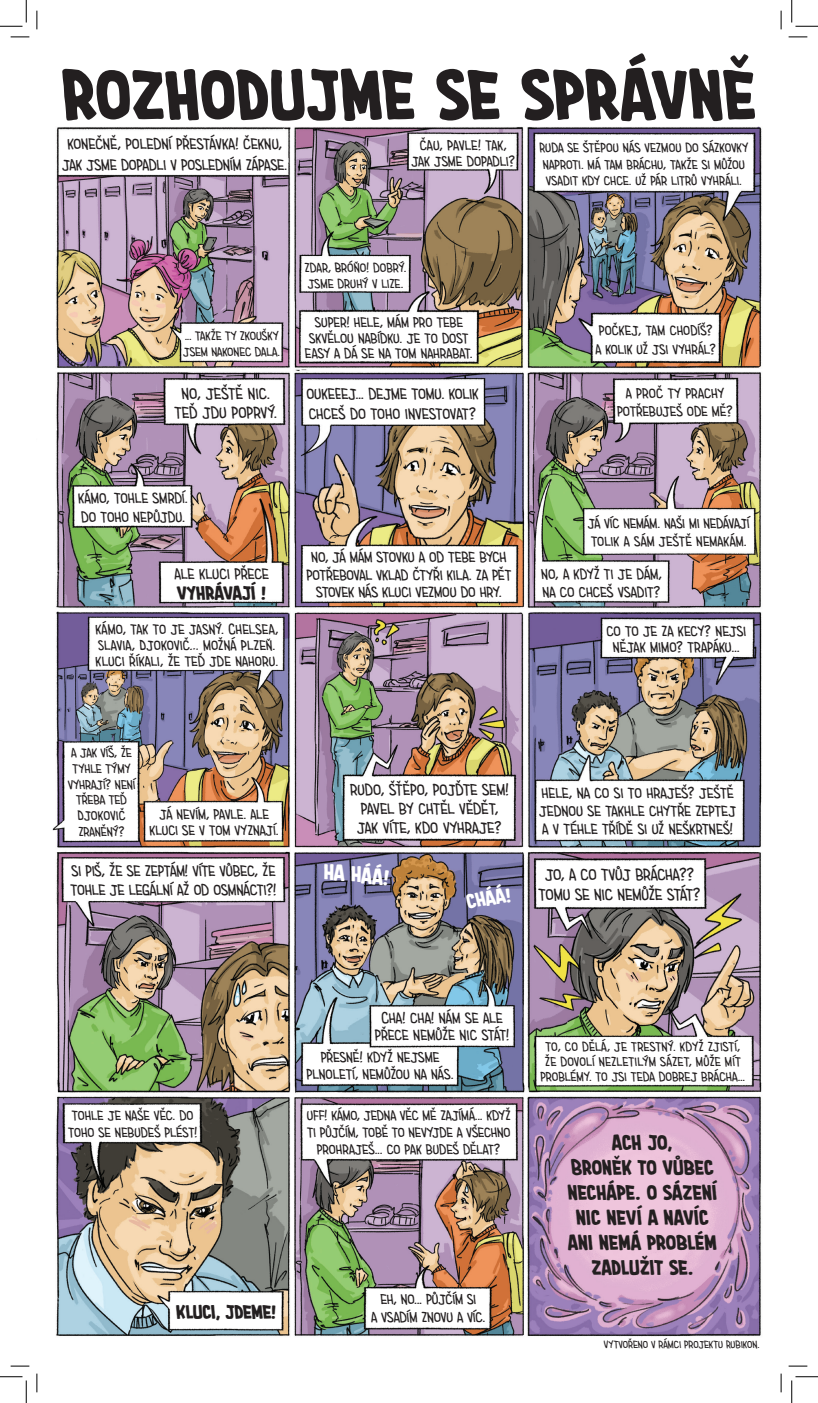
<style>
.page{position:relative;width:818px;height:1403px;background:#fff}
.page>*{position:absolute;margin:0;border:0;box-sizing:border-box;transform-origin:0 0}
.t1{font:700 60px "Imaginary Friend BB";letter-spacing:.01em;color:#231f20}
.t2{font:700 18.62px "Imaginary Friend BB";color:#fff}
.t3{font:700 17.88px/25px "Imaginary Friend BB";color:#231f20;text-align:center}
.t4{font:17.38px/20.6px "Imaginary Friend BB";letter-spacing:-.015em;color:#231f20;text-align:center}
.t5{font:17.25px/19.1px "Imaginary Friend BB";color:#231f20;text-align:center}
.t6{font:700 17.25px "Imaginary Friend BB";color:#fff}
.t7{font:16.88px/18.9px "Imaginary Friend BB";color:#231f20;text-align:center}
.t8{font:16.62px/20px "Imaginary Friend BB";color:#231f20}
.t9{font:16.38px/19px "Imaginary Friend BB";letter-spacing:-.01em;color:#231f20}
.t10{font:700 16.38px "Imaginary Friend BB";letter-spacing:-.015em;color:#231f20}
.t11{font:16.25px "Imaginary Friend BB";color:#231f20}
.t12{font:700 16.25px "Imaginary Friend BB";color:#231f20}
.t13{font:15.88px/18px "Imaginary Friend BB";color:#231f20;text-align:center}
.t14{font:15.75px/17.6px "Imaginary Friend BB";letter-spacing:-.005em;color:#231f20}
.t15{font:15.62px/17.9px "Imaginary Friend BB";letter-spacing:.005em;color:#231f20}
.t16{font:15.5px/16.8px "Imaginary Friend BB";letter-spacing:.005em;color:#231f20;text-align:center}
.t17{font:15.25px/16.6px "Imaginary Friend BB";letter-spacing:-.005em;color:#231f20;text-align:center}
.t18{font:15px/16.2px "Imaginary Friend BB";letter-spacing:.005em;color:#231f20;text-align:center}
.t19{font:14.88px/18.4px "Imaginary Friend BB";color:#231f20}
.t20{font:14.75px/17.1px "Imaginary Friend BB";letter-spacing:-.005em;color:#231f20}
.t21{font:14.5px/16.8px "Imaginary Friend BB";letter-spacing:.005em;color:#231f20}
.t22{font:14.25px "Imaginary Friend BB";letter-spacing:.01em;color:#231f20}
.t23{font:13.88px/16.4px "Imaginary Friend BB";letter-spacing:.005em;color:#231f20}
.t24{font:13.75px/15.6px "Imaginary Friend BB";color:#231f20}
.t25{font:13.38px/16px "Imaginary Friend BB";color:#231f20}
.t26{font:11.25px "Imaginary Friend BB";letter-spacing:.005em;color:#231f20}
</style>
<div class="page">
<img style="left:52px;top:126px;width:710px;height:1211px">
<svg style="left:11px;top:36px;width:18px;height:2px"></svg>
<svg style="left:788px;top:36px;width:19px;height:2px"></svg>
<svg style="left:11px;top:1365px;width:18px;height:1px"></svg>
<svg style="left:788px;top:1365px;width:19px;height:1px"></svg>
<svg style="left:36px;top:11px;width:2px;height:18px"></svg>
<svg style="left:36px;top:1373px;width:2px;height:19px"></svg>
<svg style="left:780px;top:11px;width:2px;height:18px"></svg>
<svg style="left:780px;top:1373px;width:2px;height:19px"></svg>
<svg style="left:0;top:0;width:27px;height:27px"></svg>
<svg style="left:0;top:1376px;width:27px;height:26px"></svg>
<svg style="left:791px;top:0;width:27px;height:27px"></svg>
<svg style="left:791px;top:1376px;width:27px;height:26px"></svg>
<h1 class="t1" style="left:62px;top:49px;width:695px">rozhodujme se správně</h1>
<p class="t9" style="left:62px;top:134px;width:227px;line-height:20.2px;text-align:center">KONEČNĚ, POLEDNÍ PŘESTÁVKA! ČEKNU,<br>JAK JSME DOPADLI V POSLEDNÍM ZÁPASE.</p>
<p class="t18" style="left:411px;top:137px;width:105px">ČAU, PAVLE! TAK,<br>JAK JSME DOPADLI?</p>
<p class="t23" style="left:540px;top:140px;width:210px">RUDA SE ŠTĚPOU NÁS VEZMOU DO SÁZKOVKY<br>NAPROTI. MÁ TAM BRÁCHU, TAKŽE SI MŮŽOU<br>VSADIT KDY CHCE. UŽ PÁR LITRŮ VYHRÁLI.</p>
<p class="t24" style="left:305px;top:259px;width:103px;line-height:16.1px">ZDAR, BRÓŇO! DOBRÝ.<br>JSME DRUHÝ V LIZE.</p>
<p class="t25" style="left:183px;top:327px;width:98px">... TAKŽE TY ZKOUŠKY<br>JSEM NAKONEC DALA.</p>
<p class="t18" style="left:305px;top:314px;width:169px;line-height:15.8px">SUPER! HELE, MÁM PRO TEBE<br>SKVĚLOU NABÍDKU. JE TO DOST<br>EASY A DÁ SE NA TOM NAHRABAT.</p>
<p class="t20" style="left:595px;top:321px;width:122px;line-height:18.8px">POČKEJ, TAM CHODÍŠ?<br>A KOLIK UŽ JSI VYHRÁL?</p>
<p class="t5" style="left:174px;top:383px;width:104px">NO, JEŠTĚ NIC.<br>TEĎ JDU POPRVÝ.</p>
<p class="t8" style="left:306px;top:383px;width:174px">OUKEEEJ... DEJME TOMU. KOLIK<br>CHCEŠ DO TOHO INVESTOVAT?</p>
<p class="t18" style="left:617px;top:384px;width:117px;line-height:18.4px">A PROČ TY PRACHY<br>POTŘEBUJEŠ ODE MĚ?</p>
<p class="t14" style="left:78px;top:489px;width:111px;line-height:18.4px">KÁMO, TOHLE SMRDÍ.<br>DO TOHO NEPŮJDU.</p>
<p class="t11" style="left:174px;top:563px;width:96px">ALE KLUCI PŘECE</p>
<p class="t12" style="left:177px;top:580px;width:90px">vyhrávají !</p>
<p class="t14" style="left:306px;top:548px;width:206px;text-align:center">NO, JÁ MÁM STOVKU A OD TEBE BYCH<br>POTŘEBOVAL VKLAD ČTYŘI KILA. ZA PĚT<br>STOVEK NÁS KLUCI VEZMOU DO HRY.</p>
<p class="t19" style="left:588px;top:514px;width:163px">JÁ VÍC NEMÁM. NAŠI MI NEDÁVAJÍ<br>TOLIK A SÁM JEŠTĚ NEMAKÁM.</p>
<p class="t15" style="left:541px;top:565px;width:122px">NO, A KDYŽ TI JE DÁM,<br>NA CO CHCEŠ VSADIT?</p>
<p class="t18" style="left:96px;top:620px;width:184px;text-align:left">KÁMO, TAK TO JE JASNÝ. CHELSEA,<br>SLAVIA, DJOKOVIČ… MOŽNÁ PLZEŇ.<br>KLUCI ŘÍKALI, ŽE TEĎ JDE NAHORU.</p>
<p class="t16" style="left:606px;top:622px;width:141px">CO TO JE ZA KECY? NEJSI<br>NĚJAK MIMO? TRAPÁKU...</p>
<p class="t24" style="left:68px;top:745px;width:69px;text-align:center">A JAK VÍŠ, ŽE<br>TYHLE TÝMY<br>VYHRAJÍ? NENÍ<br>TŘEBA TEĎ</p>
<p class="t22" style="left:77px;top:807px;width:50px">DJOKOVIČ</p>
<p class="t24" style="left:78px;top:823px;width:48px">ZRANĚNÝ?</p>
<p class="t18" style="left:150px;top:805px;width:131px;line-height:16.8px">JÁ NEVÍM, PAVLE. ALE<br>KLUCI SE V TOM VYZNAJÍ.</p>
<p class="t7" style="left:350px;top:780px;width:160px">RUDO, ŠŤĚPO, POJĎTE SEM!<br>PAVEL BY CHTĚL VĚDĚT,<br>JAK VÍTE, KDO VYHRAJE?</p>
<p class="t13" style="left:539px;top:783px;width:198px;text-align:left">HELE, NA CO SI TO HRAJEŠ? JEŠTĚ<br>JEDNOU SE TAKHLE CHYTŘE ZEPTEJ<br>A V TÉHLE TŘÍDĚ SI UŽ NEŠKRTNEŠ!</p>
<p class="t9" style="left:71px;top:861px;width:207px">SI PIŠ, ŽE SE ZEPTÁM! VÍTE VŮBEC, ŽE<br>TOHLE JE LEGÁLNÍ AŽ OD OSMNÁCTI?!</p>
<p class="t4" style="left:539px;top:864px;width:164px">JO, A CO TVŮJ BRÁCHA??<br>TOMU SE NIC NEMŮŽE STÁT?</p>
<p class="t2" style="left:325px;top:856px;width:67px;rotate:6deg">ha háá!</p>
<p class="t6" style="left:464px;top:888px;width:46px;rotate:-9deg">cháá!</p>
<p class="t21" style="left:68px;top:1106px;width:131px">TOHLE JE NAŠE VĚC. DO<br>TOHO SE NEBUDEŠ PLÉST!</p>
<p class="t10" style="left:176px;top:1299px;width:101px">kluci, jdeme!</p>
<p class="t13" style="left:375px;top:1009px;width:136px;line-height:17.2px">CHA! CHA! NÁM SE ALE<br>PŘECE NEMŮŽE NIC STÁT!</p>
<p class="t17" style="left:307px;top:1049px;width:149px">PŘESNĚ! KDYŽ NEJSME<br>PLNOLETÍ, NEMŮŽOU NA NÁS.</p>
<p class="t20" style="left:307px;top:1106px;width:205px;text-align:center">UFF! KÁMO, JEDNA VĚC MĚ ZAJÍMÁ... KDYŽ<br>TI PŮJČÍM, TOBĚ TO NEVYJDE A VŠECHNO<br>PROHRAJEŠ... CO PAK BUDEŠ DĚLAT?</p>
<p class="t17" style="left:371px;top:1290px;width:116px;line-height:17.9px">EH, NO... PŮJČÍM SI<br>A VSADÍM ZNOVU A VÍC.</p>
<p class="t23" style="left:540px;top:1038px;width:206px;line-height:15.1px;text-align:center">TO, CO DĚLÁ, JE TRESTNÝ. KDYŽ ZJISTÍ,<br>ŽE DOVOLÍ NEZLETILÝM SÁZET, MŮŽE MÍT<br>PROBLÉMY. TO JSI TEDA DOBREJ BRÁCHA...</p>
<p class="t3" style="left:568px;top:1129px;width:151px">ach jo,<br>Broněk to vůbec nechápe. o sázení nic neví a navíc ani nemá problém zadlužit se.</p>
<p class="t26" style="left:604px;top:1337px;width:157px">VYTVOŘENO V RÁMCI PROJEKTU RUBIKON.</p>
</div>
